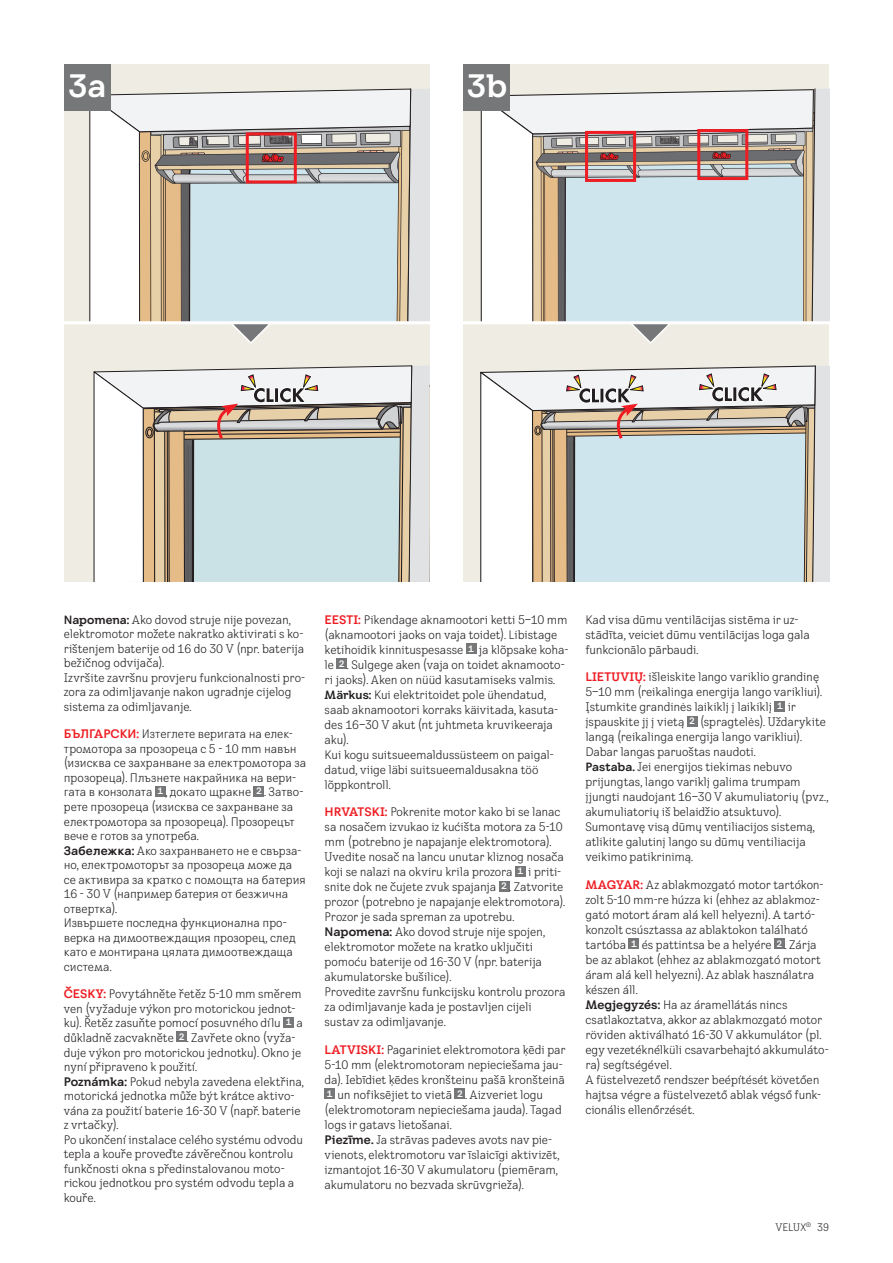
<style>
.page{position:relative;width:893px;height:1263px;background:#fff}
.page>*{position:absolute;margin:0;border:0;box-sizing:border-box;transform-origin:0 0}
.t1{font:700 31.5px "VELUX Transform Headline";color:#fff}
.t2{font:condensed 12px/15px "VELUX Transform";letter-spacing:-.01em;color:#231f20}
.t3{font:condensed 10.5px "VELUX Transform";letter-spacing:-.005em;color:#231f20}
.s1{font-family:"VELUX Transform Headline";font-weight:700;font-stretch:normal;font-size:11.7px}
.s2{font-family:"VELUX Transform Headline";font-weight:700;font-stretch:normal;color:#ee1d23}
.s3{font-family:"VELUX Transform Headline";font-weight:700;font-stretch:normal}
</style>
<div class="page">
<div style="left:64px;top:64px;width:366px;height:259px;background:#efece4"></div>
<div style="left:463px;top:64px;width:366px;height:259px;background:#efece4"></div>
<div style="left:64px;top:323px;width:366px;height:259px;background:#efece4"></div>
<div style="left:463px;top:323px;width:366px;height:259px;background:#efece4"></div>
<svg style="left:93px;top:365px;width:337px;height:217px"></svg>
<svg style="left:480px;top:365px;width:349px;height:217px"></svg>
<div style="left:64px;top:64px;width:47px;height:47px;background:#767778"></div>
<div style="left:463px;top:64px;width:47px;height:47px;background:#767778"></div>
<hr style="left:60px;top:321px;width:786px;height:3px;background:#fff">
<svg style="left:89px;top:88px;width:341px;height:256px"></svg>
<svg style="left:481px;top:88px;width:348px;height:256px"></svg>
<div style="left:155px;top:786px;width:11px;height:10px;background:#767778"></div>
<div style="left:254px;top:786px;width:10px;height:10px;background:#767778"></div>
<div style="left:283px;top:1017px;width:11px;height:10px;background:#767778"></div>
<div style="left:176px;top:1031px;width:11px;height:11px;background:#767778"></div>
<div style="left:466px;top:643px;width:10px;height:11px;background:#767778"></div>
<div style="left:337px;top:658px;width:10px;height:11px;background:#767778"></div>
<div style="left:515px;top:866px;width:11px;height:10px;background:#767778"></div>
<div style="left:499px;top:881px;width:10px;height:10px;background:#767778"></div>
<div style="left:325px;top:1089px;width:10px;height:10px;background:#767778"></div>
<div style="left:455px;top:1089px;width:10px;height:10px;background:#767778"></div>
<div style="left:775px;top:701px;width:10px;height:10px;background:#767778"></div>
<div style="left:687px;top:716px;width:10px;height:10px;background:#767778"></div>
<div style="left:629px;top:939px;width:10px;height:10px;background:#767778"></div>
<div style="left:774px;top:939px;width:11px;height:10px;background:#767778"></div>
<h1 class="t1" style="left:68px;top:67px;width:40px">3a</h1>
<h1 class="t1" style="left:466px;top:67px;width:42px">3b</h1>
<p class="t2" style="left:64px;top:612px;width:243px;line-height:14.5px"><span class="s1">Napomena:</span> Ako dovod struje nije povezan, elektromotor možete nakratko aktivirati s ko&shy;rištenjem baterije od 16 do 30 V (npr. baterija bežičnog odvijača).<br>Izvršite završnu provjeru funkcionalnosti pro&shy;zora za odimljavanje nakon ugradnje cijelog sistema za odimljavanje.</p>
<p class="t2" style="left:64px;top:726px;width:244px;line-height:14.5px"><span class="s2">БЪЛГАРСКИ:</span> Изтеглете веригата на елек&shy;тромотора за прозореца с 5 - 10 mm навън (изисква се захранване за електромотора за прозореца). Плъзнете накрайника на вери&shy;гата в конзолата <sup>1</sup> , докато щракне <sup>2</sup> . Затво&shy;рете прозореца (изисква се захранване за електромотора за прозореца). Прозорецът вече е готов за употреба.<br><span class="s3">Забележка:</span> Ако захранването не е свърза&shy;но, електромоторът за прозореца може да се активира за кратко с помощта на батерия 16 - 30 V (например батерия от безжична отвертка).<br>Извършете последна функционална про&shy;верка на димоотвеждащия прозорец, след като е монтирана цялата димоотвеждаща система.</p>
<p class="t2" style="left:64px;top:986px;width:242px;line-height:14.5px"><span class="s2">ČESKY:</span> Povytáhněte řetěz 5-10 mm směrem ven (vyžaduje výkon pro motorickou jednot&shy;ku). Řetěz zasuňte pomocí posuvného dílu <sup>1</sup> a důkladně zacvakněte <sup>2</sup> . Zavřete okno (vyža&shy;duje výkon pro motorickou jednotku). Okno je nyní připraveno k použití.<br><span class="s3">Poznámka:</span> Pokud nebyla zavedena elektřina, motorická jednotka může být krátce aktivo&shy;vána za použití baterie 16-30 V (např. baterie z vrtačky).<br>Po ukončení instalace celého systému odvodu tepla a kouře proveďte závěrečnou kontrolu funkčnosti okna s předinstalovanou moto&shy;rickou jednotkou pro systém odvodu tepla a kouře.</p>
<p class="t2" style="left:325px;top:611px;width:245px"><span class="s2">EESTI:</span> Pikendage aknamootori ketti 5–10 mm (aknamootori jaoks on vaja toidet). Libistage ketihoidik kinnituspesasse <sup>1</sup> ja klõpsake koha&shy;le <sup>2</sup> . Sulgege aken (vaja on toidet aknamooto&shy;ri jaoks). Aken on nüüd kasutamiseks valmis.<br><span class="s1">Märkus:</span> Kui elektritoidet pole ühendatud, saab aknamootori korraks käivitada, kasuta&shy;des 16–30 V akut (nt juhtmeta kruvikeeraja aku).<br>Kui kogu suitsueemaldussüsteem on paigal&shy;datud, viige läbi suitsueemaldusakna töö lõppkontroll.</p>
<p class="t2" style="left:325px;top:804px;width:242px"><span class="s2">HRVATSKI:</span> Pokrenite motor kako bi se lanac sa nosačem izvukao iz kućišta motora za 5-10 mm (potrebno je napajanje elektromotora).<br>Uvedite nosač na lancu unutar kliznog nosača koji se nalazi na okviru krila prozora <sup>1</sup> i priti&shy;snite dok ne čujete zvuk spajanja <sup>2</sup> . Zatvorite prozor (potrebno je napajanje elektromotora).<br>Prozor je sada spreman za upotrebu.<br><span class="s3">Napomena:</span> Ako dovod struje nije spojen, elektromotor možete na kratko uključiti pomoću baterije od 16-30 V (npr. baterija akumulatorske bušilice).<br>Provedite završnu funkcijsku kontrolu prozora za odimljavanje kada je postavljen cijeli sustav za odimljavanje.</p>
<p class="t2" style="left:325px;top:1042px;width:242px"><span class="s2">LATVISKI:</span> Pagariniet elektromotora ķēdi par 5-10 mm (elektromotoram nepieciešama jau&shy;da). Iebīdiet ķēdes kronšteinu pašā kronšteinā <sup>1</sup> un nofiksējiet to vietā <sup>2</sup> . Aizveriet logu (elektromotoram nepieciešama jauda). Tagad logs ir gatavs lietošanai.<br><span class="s3">Piezīme.</span> Ja strāvas padeves avots nav pie&shy;vienots, elektromotoru var īslaicīgi aktivizēt, izmantojot 16-30 V akumulatoru (piemēram, akumulatoru no bezvada skrūvgrieža).</p>
<p class="t2" style="left:585px;top:612px;width:226px">Kad visa dūmu ventilācijas sistēma ir uz&shy;stādīta, veiciet dūmu ventilācijas loga gala funkcionālo pārbaudi.</p>
<p class="t2" style="left:585px;top:669px;width:245px"><span class="s2">LIETUVIŲ:</span> išleiskite lango variklio grandinę 5–10 mm (reikalinga energija lango varikliui).<br>Įstumkite grandinės laikiklį į laikiklį <sup>1</sup> ir įspauskite jį į vietą <sup>2</sup> (spragtelės). Uždarykite langą (reikalinga energija lango varikliui).<br>Dabar langas paruoštas naudoti.<br><span class="s1">Pastaba.</span> Jei energijos tiekimas nebuvo prijungtas, lango variklį galima trumpam įjungti naudojant 16–30 V akumuliatorių (pvz., akumuliatorių iš belaidžio atsuktuvo).<br>Sumontavę visą dūmų ventiliacijos sistemą, atlikite galutinį lango su dūmų ventiliacija veikimo patikrinimą.</p>
<p class="t2" style="left:585px;top:877px;width:245px"><span class="s2">MAGYAR:</span> Az ablakmozgató motor tartókon&shy;zolt 5-10 mm-re húzza ki (ehhez az ablakmoz&shy;gató motort áram alá kell helyezni). A tartó&shy;konzolt csúsztassa az ablaktokon található tartóba <sup>1</sup> és pattintsa be a helyére <sup>2</sup> . Zárja be az ablakot (ehhez az ablakmozgató motort áram alá kell helyezni). Az ablak használatra készen áll.<br><span class="s3">Megjegyzés:</span> Ha az áramellátás nincs csatlakoztatva, akkor az ablakmozgató motor röviden aktiválható 16-30 V akkumulátor (pl. egy vezetéknélküli csavarbehajtó akkumuláto&shy;ra) segítségével.<br>A füstelvezető rendszer beépítését követően hajtsa végre a füstelvezető ablak végső funk&shy;cionális ellenőrzését.</p>
<p class="t3" style="left:775px;top:1220px;width:55px">VELUX<sup>®</sup> 39</p>
</div>
